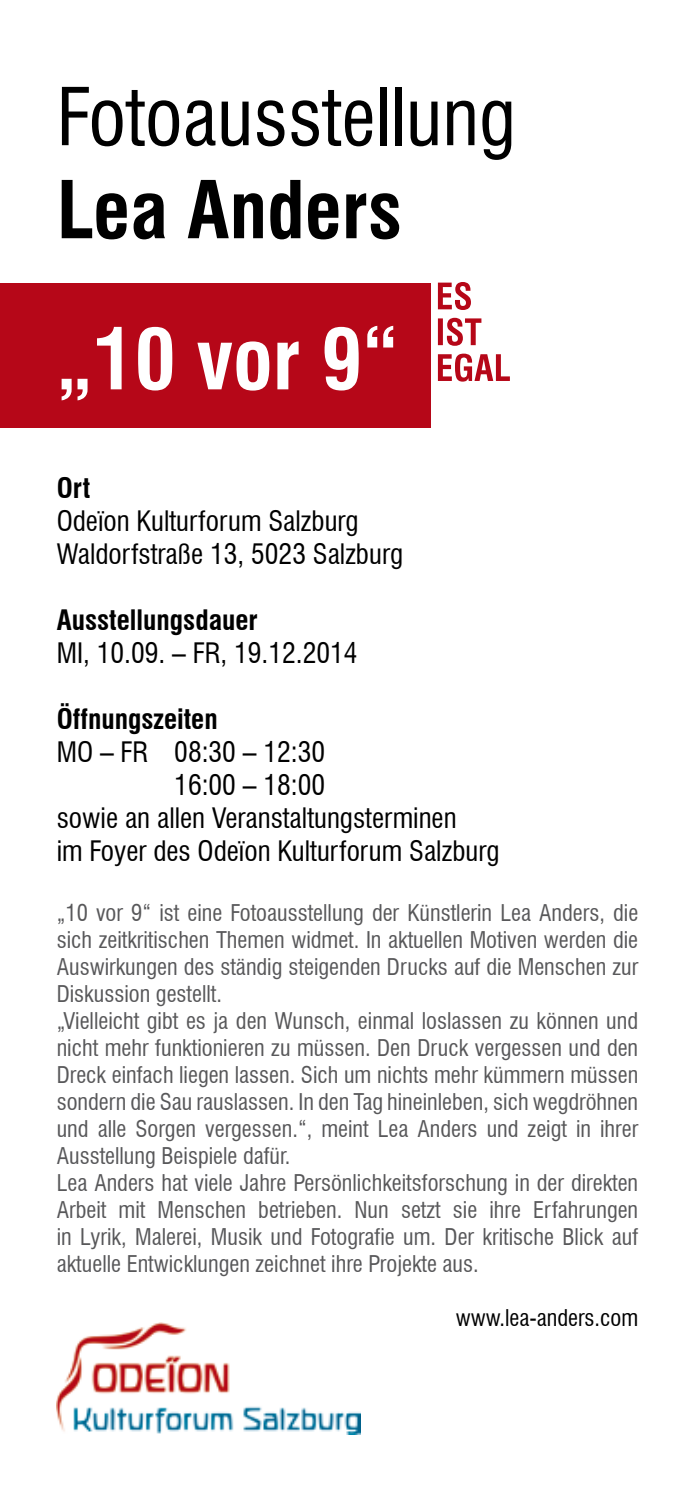
<style>
.page{position:relative;width:695px;height:1489px;background:#fff}
.page>*{position:absolute;margin:0;border:0;box-sizing:border-box;transform-origin:0 0}
.t1{font:700 condensed 82.5px "Swiss 721 BT";color:#fff}
.t2{font:condensed 77.5px "Swiss 721 BT";color:#000}
.t3{font:700 condensed 77.5px "Swiss 721 BT";color:#000}
.t4{font:condensed 27.5px/33px "Swiss 721 BT";color:#000}
.t5{font:700 condensed 27.5px "Swiss 721 BT";color:#000}
.t6{font:condensed 22.5px/27px "Swiss 721 BT";color:#58585a}
.t7{font:condensed 22.5px "Swiss 721 BT";color:#000}
</style>
<div class="page">
<img style="left:57px;top:1322px;width:303px;height:111px">
<div style="left:0;top:283px;width:431px;height:144px;background:#b60718"></div>
<svg style="left:438px;top:282px;width:33px;height:28px"></svg>
<svg style="left:438px;top:318px;width:43px;height:28px"></svg>
<svg style="left:438px;top:353px;width:72px;height:28px"></svg>
<h2 class="t2" style="left:57px;top:70px;width:460px">Fotoausstellung</h2>
<h2 class="t3" style="left:57px;top:163px;width:347px">Lea Anders</h2>
<h1 class="t1" style="left:57px;top:310px;width:344px">„10 vor 9“</h1>
<p class="t5" style="left:57px;top:471px;width:35px">Ort</p>
<p class="t4" style="left:57px;top:504px;width:348px">Odeïon Kulturforum Salzburg<br>Waldorfstraße 13, 5023 Salzburg</p>
<p class="t5" style="left:57px;top:603px;width:202px">Ausstellungsdauer</p>
<p class="t4" style="left:57px;top:636px;width:302px">MI, 10.09. – FR, 19.12.2014</p>
<p class="t5" style="left:57px;top:702px;width:162px">Öffnungszeiten</p>
<p class="t4" style="left:57px;top:735px;width:270px">MO – FR 08:30 – 12:30</p>
<p class="t4" style="left:174px;top:768px;width:152px">16:00 – 18:00</p>
<p class="t4" style="left:57px;top:801px;width:401px">sowie an allen Veranstaltungsterminen</p>
<p class="t4" style="left:57px;top:834px;width:444px">im Foyer des Odeïon Kulturforum Salzburg</p>
<p class="t6" style="left:57px;top:899px;width:583px">„10 vor 9“ ist eine Fotoausstellung der Künstlerin Lea Anders, die sich zeitkritischen Themen widmet. In aktuellen Motiven werden die Auswirkungen des ständig steigenden Drucks auf die Menschen zur Diskussion gestellt.<br>„Vielleicht gibt es ja den Wunsch, einmal loslassen zu können und nicht mehr funktionieren zu müssen. Den Druck vergessen und den Dreck einfach liegen lassen. Sich um nichts mehr kümmern müssen sondern die Sau rauslassen. In den Tag hineinleben, sich wegdröhnen und alle Sorgen vergessen.“, meint Lea Anders und zeigt in ihrer Ausstellung Beispiele dafür.<br>Lea Anders hat viele Jahre Persönlichkeitsforschung in der direkten Arbeit mit Menschen betrieben. Nun setzt sie ihre Erfahrungen in Lyrik, Malerei, Musik und Fotografie um. Der kritische Blick auf aktuelle Entwicklungen zeichnet ihre Projekte aus.</p>
<p class="t7" style="left:456px;top:1304px;width:184px">www.lea-anders.com</p>
</div>
